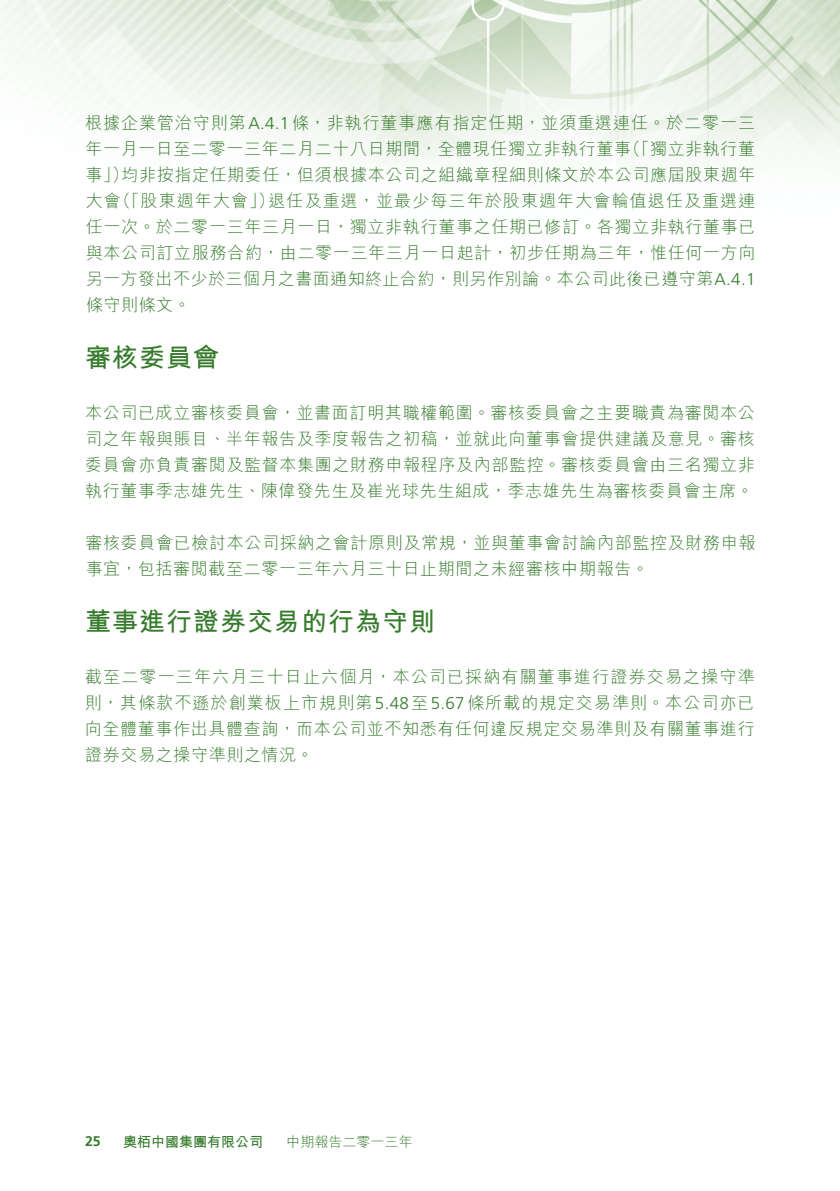
<style>
.page{position:relative;width:840px;height:1191px;background:#fff}
.page>*{position:absolute;margin:0;border:0;box-sizing:border-box;transform-origin:0 0}
.t1{font:700 26px "M Hei HK";letter-spacing:.035em;color:#357b2b}
.t2{font:300 17px/26px "M Hei HK";letter-spacing:.04em;color:#357b2b}
.t3{font:300 17px "M Hei HK";letter-spacing:.065em;color:#357b2b}
.t4{font:700 14px "M Hei HK";color:#357b2b}
.t5{font:300 14px "M Hei HK";color:#357b2b}
.t6{font:700 14px "Frutiger LT Std";color:#357b2b}
.s1{font-family:"Frutiger LT Std"}
</style>
<div class="page">
<img style="left:0;top:0;width:839px;height:167px">
<p class="t2" style="left:85px;top:109px;width:671px;text-align:right">根據企業管治守則第<span class="s1">A.4.1</span>條，非執行董事應有指定任期，並須重選連任。於二零一三（「獨立非執行董</p>
<p class="t2" style="left:121px;top:135px;width:635px;text-indent:-36px">年一月一日至二零一三年二月二十八日期間，全體現任獨立非執行董事<br>均非按指定任期委任，但須根據本公司之組織章程細則條文於本公司應屆股東週年</p>
<p class="t2" style="left:85px;top:161px;width:45px">事」）</p>
<p class="t2" style="left:114px;top:187px;width:162px">（「股東週年大會」）</p>
<p class="t2" style="left:86px;top:187px;width:671px">大會<br>任一次。於二零一三年三月一日，獨立非執行董事之任期已修訂。各獨立非執行董事已與本公司訂立服務合約，由二零一三年三月一日起計，初步任期為三年，惟任何一方向另一方發出不少於三個月之書面通知終止合約，則另作別論。本公司此後已遵守第<span class="s1">A.4.1</span>條守則條文。</p>
<h1 class="t1" style="left:85px;top:338px;width:135px">審核委員會</h1>
<p class="t2" style="left:85px;top:399px;width:671px;text-align:justify">本公司已成立審核委員會，並書面訂明其職權範圍。審核委員會之主要職責為審閱本公司之年報與賬目、半年報告及季度報告之初稿，並就此向董事會提供建議及意見。審核委員會亦負責審閱及監督本集團之財務申報程序及內部監控。審核委員會由三名獨立非執行董事季志雄先生、陳偉發先生及崔光球先生組成，季志雄先生為審核委員會主席。</p>
<p class="t2" style="left:85px;top:529px;width:671px">審核委員會已檢討本公司採納之會計原則及常規，並與董事會討論內部監控及財務申報事宜，包括審閱截至二零一三年六月三十日止期間之未經審核中期報告。</p>
<h1 class="t1" style="left:85px;top:602px;width:351px">董事進行證券交易的行為守則</h1>
<p class="t2" style="left:85px;top:663px;width:671px;text-align:justify">截至二零一三年六月三十日止六個月，本公司已採納有關董事進行證券交易之操守準則，其條款不遜於創業板上市規則第<span class="s1">5.48</span>至<span class="s1">5.67</span>條所載的規定交易準則。本公司亦已向全體董事作出具體查詢，而本公司並不知悉有任何違反規定交易準則及有關董事進行證券交易之操守準則之情況。</p>
<p class="t3" style="left:268px;top:192px;width:488px">退任及重選，並最少每三年於股東週年大會輪值退任及重選連</p>
<p class="t6" style="left:85px;top:1132px;width:17px">25</p>
<p class="t4" style="left:123px;top:1131px;width:142px">奧栢中國集團有限公司</p>
<p class="t5" style="left:286px;top:1134px;width:127px">中期報告二零一三年</p>
</div>
